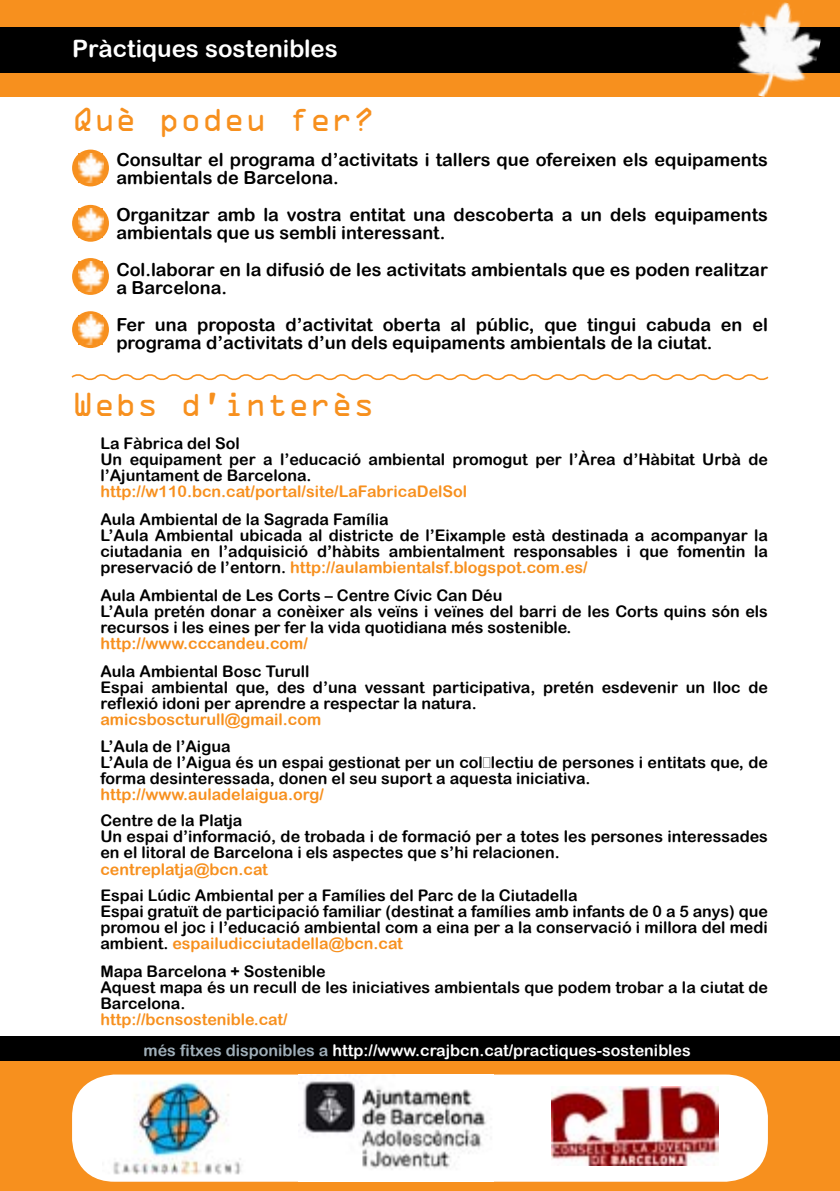
<style>
.page{position:relative;width:840px;height:1191px;background:#fff}
.page>*{position:absolute;margin:0;border:0;box-sizing:border-box;transform-origin:0 0}
.t1{font:30px "OCRA Std";color:#f7901e}
.t2{font:24px "Arial Rounded MT Bold";color:#fff}
.t3{font:18px/18px "Arial Rounded MT Bold";color:#000}
.t4{font:16px/16px "Arial Rounded MT Bold";color:#000}
.t5{font:16px "Arial Rounded MT Bold";color:#f7901e}
.t6{font:16px "Arial Rounded MT Bold";color:#fff}
.s1{color:#f7901e}
.s2{color:#a0afb9}
</style>
<div class="page">
<div style="left:0;top:1061px;width:839px;height:130px;background:#f7901e"></div>
<div style="left:72px;top:1074px;width:695px;height:107px;background:#fff;border-radius:43px"></div>
<div style="left:0;top:0;width:839px;height:96px;background:#f7901e"></div>
<div style="left:0;top:27px;width:839px;height:46px;background:#000"></div>
<img style="left:726px;top:2px;width:100px;height:95px">
<div style="left:0;top:1036px;width:839px;height:25px;background:#000"></div>
<svg style="left:71px;top:374px;width:698px;height:7px"></svg>
<div style="left:72px;top:150px;width:37px;height:36px;background:#f7901e;border-radius:50%"></div>
<img style="left:78px;top:153px;width:25px;height:30px">
<img style="left:113px;top:1081px;width:128px;height:94px">
<img style="left:551px;top:1086px;width:167px;height:79px">
<img style="left:299px;top:1081px;width:188px;height:89px">
<svg style="left:72px;top:205px;width:37px;height:37px"></svg>
<img style="left:78px;top:209px;width:25px;height:29px">
<svg style="left:72px;top:258px;width:37px;height:37px"></svg>
<img style="left:78px;top:262px;width:25px;height:29px">
<svg style="left:72px;top:311px;width:37px;height:37px"></svg>
<img style="left:78px;top:315px;width:25px;height:29px">
<h2 class="t2" style="left:72px;top:34px;width:267px">Pràctiques sostenibles</h2>
<h1 class="t1" style="left:72px;top:106px;width:304px">Què podeu fer?</h1>
<p class="t3" style="left:116px;top:150px;width:652px">Consultar el programa d’activitats i tallers que ofereixen els equipaments ambientals de Barcelona.</p>
<p class="t3" style="left:116px;top:205px;width:652px">Organitzar amb la vostra entitat una descoberta a un dels equipaments ambientals que us sembli interessant.</p>
<p class="t3" style="left:116px;top:260px;width:652px">Col.laborar en la difusió de les activitats ambientals que es poden realitzar a Barcelona.</p>
<p class="t3" style="left:116px;top:315px;width:652px">Fer una proposta d’activitat oberta al públic, que tingui cabuda en el programa d’activitats d’un dels equipaments ambientals de la ciutat.</p>
<h1 class="t1" style="left:72px;top:392px;width:304px">Webs d’interès</h1>
<p class="t4" style="left:100px;top:435px;width:668px">La Fàbrica del Sol<br>Un equipament per a l’educació ambiental promogut per l’Àrea d’Hàbitat Urbà de l’Ajuntament de Barcelona.</p>
<p class="t5" style="left:100px;top:482px;width:368px">http://w110.bcn.cat/portal/site/LaFabricaDelSol</p>
<p class="t4" style="left:100px;top:511px;width:668px">Aula Ambiental de la Sagrada Família<br>L’Aula Ambiental ubicada al districte de l’Eixample està destinada a acompanyar la ciutadania en l’adquisició d’hàbits ambientalment responsables i que fomentin la preservació de l’entorn. <span class="s1">http://aulambientalsf.blogspot.com.es/</span></p>
<p class="t4" style="left:100px;top:587px;width:668px">Aula Ambiental de Les Corts – Centre Cívic Can Déu<br>L’Aula pretén donar a conèixer als veïns i veïnes del barri de les Corts quins són els recursos i les eines per fer la vida quotidiana més sostenible.</p>
<p class="t5" style="left:100px;top:634px;width:209px">http://www.cccandeu.com/</p>
<p class="t4" style="left:100px;top:663px;width:668px">Aula Ambiental Bosc Turull<br>Espai ambiental que, des d’una vessant participativa, pretén esdevenir un lloc de reflexió idoni per aprendre a respectar la natura.</p>
<p class="t5" style="left:100px;top:710px;width:222px">amicsboscturull@gmail.com</p>
<p class="t4" style="left:100px;top:738px;width:668px">L’Aula de l’Aigua<br>L’Aula de l’Aigua és un espai gestionat per un col·lectiu de persones i entitats que, de forma desinteressada, donen el seu suport a aquesta iniciativa.</p>
<p class="t5" style="left:100px;top:784px;width:225px">http://www.auladelaigua.org/</p>
<p class="t4" style="left:100px;top:812px;width:668px">Centre de la Platja<br>Un espai d’informació, de trobada i de formació per a totes les persones interessades en el litoral de Barcelona i els aspectes que s’hi relacionen.</p>
<p class="t5" style="left:100px;top:859px;width:169px">centreplatja@bcn.cat</p>
<p class="t4" style="left:100px;top:887px;width:668px">Espai Lúdic Ambiental per a Famílies del Parc de la Ciutadella<br>Espai gratuït de participació familiar (destinat a famílies amb infants de 0 a 5 anys) que promou el joc i l’educació ambiental com a eina per a la conservació i millora del medi ambient. <span class="s1">espailudicciutadella@bcn.cat</span></p>
<p class="t4" style="left:100px;top:963px;width:668px">Mapa Barcelona + Sostenible<br>Aquest mapa és un recull de les iniciatives ambientals que podem trobar a la ciutat de<br>Barcelona.</p>
<p class="t5" style="left:100px;top:1010px;width:188px">http://bcnsostenible.cat/</p>
<p class="t6" style="left:143px;top:1041px;width:548px"><span class="s2">més fitxes disponibles a</span> http://www.crajbcn.cat/practiques-sostenibles</p>
</div>
